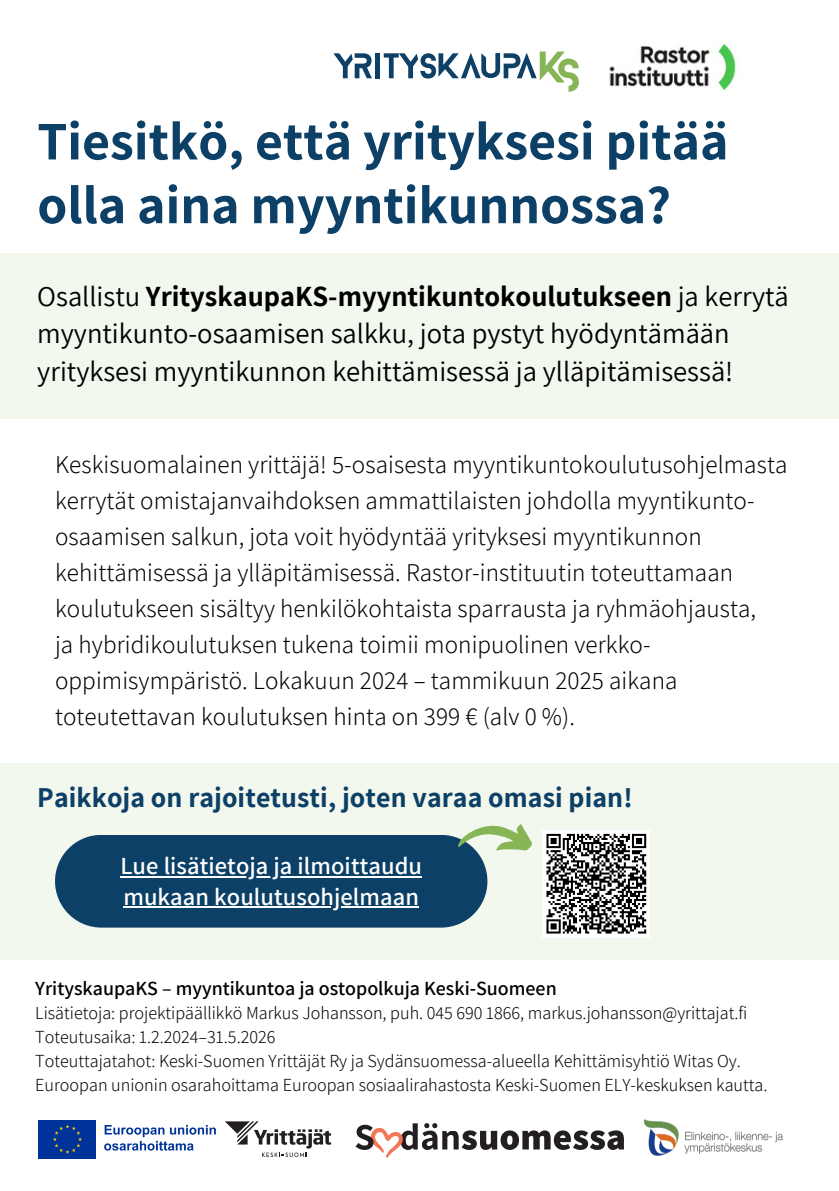
<style>
.page{position:relative;width:839px;height:1191px;background:#fff}
.page>*{position:absolute;margin:0;border:0;box-sizing:border-box;transform-origin:0 0}
.t1{font:700 54.2px/63.8px "Assistant";color:#0d4067}
.t2{font:28.6px/37.6px "Assistant";color:#000}
.t3{font:700 28px "Assistant";letter-spacing:.005em;color:#0d4067}
.t4{font:300 25px/36px "Assistant";letter-spacing:.005em;color:#000}
.t5{font:600 24.6px "Assistant";letter-spacing:.005em;color:#fff}
.t6{font:600 20px "Assistant";color:#000}
.t7{font:300 18px "Assistant";color:#000}
.s1{font-weight:700}
</style>
<div class="page">
<div style="left:0;top:253px;width:838px;height:165px;background:#f2f8ee"></div>
<div style="left:0;top:763px;width:838px;height:197px;background:#f2f8ee"></div>
<div style="left:55px;top:835px;width:432px;height:93px;background:#0d4067;border-radius:46px"></div>
<svg style="left:458px;top:824px;width:74px;height:27px"></svg>
<div style="left:542px;top:830px;width:108px;height:108px;background:#fff"></div>
<svg style="left:546px;top:833px;width:101px;height:101px"></svg>
<img style="left:609px;top:44px;width:127px;height:47px">
<hr style="left:120px;top:876px;width:302px;height:2px;background:#fff">
<hr style="left:123px;top:906px;width:296px;height:2px;background:#fff">
<div style="left:37px;top:1119px;width:60px;height:41px;background:#039"></div>
<svg style="left:53px;top:1125px;width:29px;height:29px"></svg>
<svg style="left:104px;top:1125px;width:112px;height:26px"></svg>
<img style="left:643px;top:1119px;width:140px;height:37px">
<svg style="left:262px;top:1152px;width:45px;height:5px"></svg>
<svg style="left:355px;top:1123px;width:269px;height:35px"></svg>
<svg style="left:334px;top:53px;width:38px;height:25px"></svg>
<div style="left:375px;top:53px;width:5px;height:25px;background:#0d4067"></div>
<svg style="left:384px;top:52px;width:195px;height:40px"></svg>
<img style="left:225px;top:1121px;width:107px;height:28px">
<h5 class="t1" style="left:37px;top:108px;width:692px">Tiesitkö, että yrityksesi pitää olla aina myyntikunnossa?</h5>
<p class="t2" style="left:37px;top:276px;width:753px">Osallistu <span class="s1">YrityskaupaKS-myyntikuntokoulutukseen</span> ja kerrytä myyntikunto-osaamisen salkku, jota pystyt hyödyntämään yrityksesi myyntikunnon kehittämisessä ja ylläpitämisessä!</p>
<h1 class="t4" style="left:55px;top:446px;width:733px">Keskisuomalainen yrittäjä! 5-osaisesta myyntikuntokoulutusohjelmasta kerrytät omistajanvaihdoksen ammattilaisten johdolla myyntikunto&shy;osaamisen salkun, jota voit hyödyntää yrityksesi myyntikunnon kehittämisessä ja ylläpitämisessä. Rastor-instituutin toteuttamaan koulutukseen sisältyy henkilökohtaista sparrausta ja ryhmäohjausta,<br>ja hybridikoulutuksen tukena toimii monipuolinen verkko&shy;oppimisympäristö. Lokakuun 2024 – tammikuun 2025 aikana toteutettavan koulutuksen hinta on 399 € (alv 0 %).</h1>
<h4 class="t3" style="left:37px;top:778px;width:597px">Paikkoja on rajoitetusti, joten varaa omasi pian!</h4>
<h2 class="t5" style="left:120px;top:849px;width:303px">Lue lisätietoja ja ilmoittaudu</h2>
<p class="t5" style="left:123px;top:879px;width:297px">mukaan koulutusohjelmaan</p>
<p class="t6" style="left:35px;top:974px;width:523px">YrityskaupaKS – myyntikuntoa ja ostopolkuja Keski-Suomeen</p>
<p class="t7" style="left:35px;top:1000px;width:713px">Lisätietoja: projektipäällikkö Markus Johansson, puh. 045 690 1866, markus.johansson@yrittajat.fi</p>
<p class="t7" style="left:35px;top:1024px;width:242px">Toteutusaika: 1.2.2024–31.5.2026</p>
<p class="t7" style="left:35px;top:1048px;width:707px">Toteuttajatahot: Keski-Suomen Yrittäjät Ry ja Sydänsuomessa-alueella Kehittämisyhtiö Witas Oy.</p>
<p class="t7" style="left:35px;top:1072px;width:733px">Euroopan unionin osarahoittama Euroopan sosiaalirahastosta Keski-Suomen ELY-keskuksen kautta.</p>
</div>
